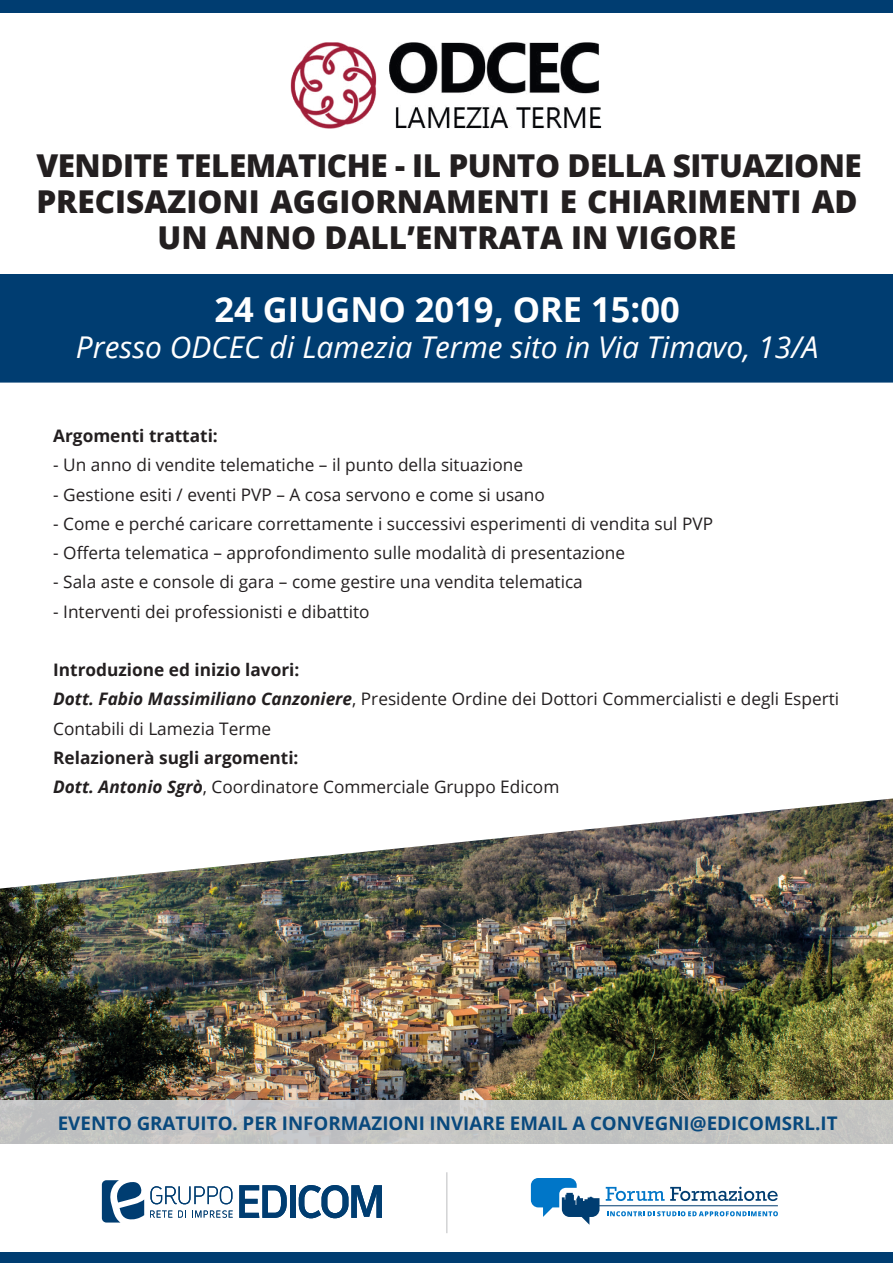
<style>
.page{position:relative;width:893px;height:1263px;background:#fff}
.page>*{position:absolute;margin:0;border:0;box-sizing:border-box;transform-origin:0 0}
.t1{font:700 34.5px "Open Sans";color:#fff}
.t2{font:800 31.5px/36px "Open Sans";color:#231f20;text-align:center}
.t3{font:italic 30px "Open Sans";color:#fff}
.t4{font:700 18.75px "Open Sans";color:#09497d}
.t5{font:17.25px/29.2px "Open Sans";color:#231f20}
.t6{font:700 17.25px "Open Sans";color:#231f20}
.s1{font-weight:700}
.s2{font-weight:700;font-style:italic}
</style>
<div class="page">
<img style="left:0;top:888px;width:893px;height:212px">
<img style="left:6px;top:798px;width:887px;height:90px">
<div style="left:0;top:275px;width:893px;height:107px;background:#003d71"></div>
<div style="left:0;top:0;width:893px;height:12px;background:#003d71"></div>
<div style="left:0;top:1100px;width:893px;height:48px;background:#c4c5c3"></div>
<div style="left:0;top:1144px;width:893px;height:119px;background:#fff"></div>
<div style="left:0;top:1252px;width:893px;height:11px;background:#003d71"></div>
<hr style="left:447px;top:1172px;width:1px;height:61px;background:#bcbdc0">
<svg style="left:150px;top:1186px;width:82px;height:18px"></svg>
<svg style="left:239px;top:1185px;width:48px;height:33px"></svg>
<div style="left:290px;top:1185px;width:6px;height:33px;background:#003d71"></div>
<svg style="left:299px;top:1185px;width:83px;height:33px"></svg>
<svg style="left:102px;top:1180px;width:42px;height:42px"></svg>
<svg style="left:150px;top:1210px;width:22px;height:7px"></svg>
<svg style="left:178px;top:1210px;width:8px;height:7px"></svg>
<svg style="left:192px;top:1210px;width:41px;height:8px"></svg>
<svg style="left:531px;top:1178px;width:68px;height:47px"></svg>
<hr style="left:593px;top:1205px;width:185px;height:1px;background:#003d71">
<svg style="left:607px;top:1211px;width:171px;height:5px"></svg>
<svg style="left:606px;top:1187px;width:172px;height:14px"></svg>
<img style="left:291px;top:42px;width:311px;height:87px">
<h2 class="t2" style="left:36px;top:146px;width:827px">VENDITE TELEMATICHE - IL PUNTO DELLA SITUAZIONE<br>PRECISAZIONI AGGIORNAMENTI E CHIARIMENTI AD<br>UN ANNO DALL’ENTRATA IN VIGORE</h2>
<h1 class="t1" style="left:215px;top:285px;width:467px">24 GIUGNO 2019, ORE 15:00</h1>
<h3 class="t3" style="left:76px;top:327px;width:744px">Presso ODCEC di Lamezia Terme sito in Via Timavo, 13/A</h3>
<p class="t6" style="left:53px;top:424px;width:166px">Argomenti trattati:</p>
<p class="t5" style="left:53px;top:450px;width:471px">- Un anno di vendite telematiche – il punto della situazione</p>
<p class="t5" style="left:53px;top:479px;width:493px">- Gestione esiti / eventi PVP – A cosa servono e come si usano</p>
<p class="t5" style="left:53px;top:509px;width:661px">- Come e perché caricare correttamente i successivi esperimenti di vendita sul PVP</p>
<p class="t5" style="left:53px;top:538px;width:573px">- Offerta telematica – approfondimento sulle modalità di presentazione</p>
<p class="t5" style="left:53px;top:567px;width:531px">- Sala aste e console di gara – come gestire una vendita telematica</p>
<p class="t5" style="left:53px;top:596px;width:318px">- Interventi dei professionisti e dibattito</p>
<p class="t5" style="left:53px;top:655px;width:787px"><span class="s1">Introduzione ed inizio lavori:<br></span><span class="s2">Dott. Fabio Massimiliano Canzoniere</span>, Presidente Ordine dei Dottori Commercialisti e degli Esperti<br>Contabili di Lamezia Terme</p>
<p class="t5" style="left:53px;top:743px;width:508px"><span class="s1">Relazionerà sugli argomenti:<br></span><span class="s2">Dott. Antonio Sgrò</span>, Coordinatore Commerciale Gruppo Edicom</p>
<p class="t4" style="left:58px;top:1110px;width:781px">EVENTO GRATUITO. PER INFORMAZIONI INVIARE EMAIL A CONVEGNI@EDICOMSRL.IT</p>
</div>
